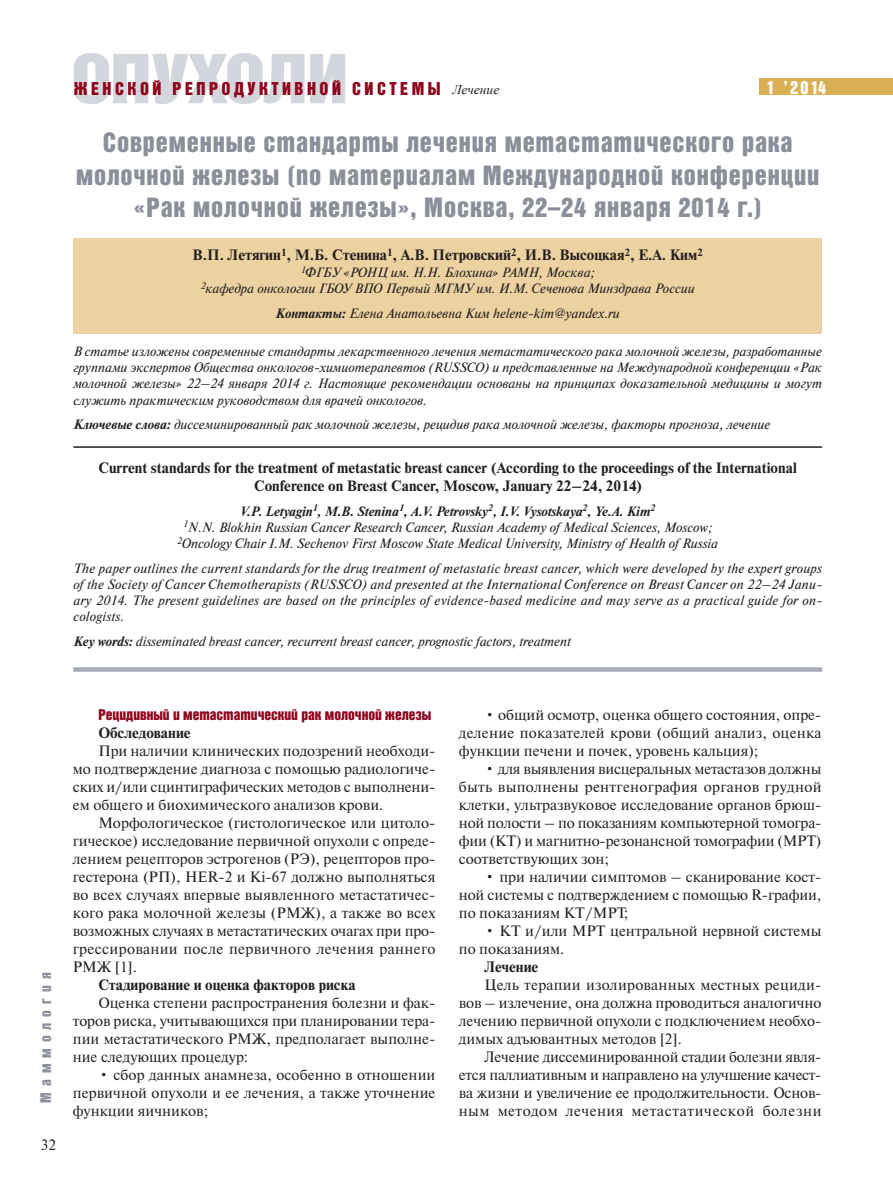
<style>
.page{position:relative;width:893px;height:1192px;background:#fff}
.page>*{position:absolute;margin:0;border:0;box-sizing:border-box;transform-origin:0 0}
.t1{font:27px/32.4px "Bastion Kontrast Alt C";letter-spacing:.03em;color:#8b8f9a;text-align:center}
.t2{font:18px "Bastion Kontrast Alt C";letter-spacing:.195em;color:#8f021b}
.t3{font:18px "Bastion Kontrast Alt C";color:#fff}
.t4{font:15px/18px "Newton C";color:#231f20;text-align:justify}
.t5{font:700 15px/18px "Newton C";color:#231f20;text-align:center}
.t6{font:15px "Bastion Kontrast Alt C";color:#8f021b}
.t7{font:15px "Bastion Kontrast Alt C";letter-spacing:.4em;color:#8b8f9a}
.t8{font:italic 13.5px/16.2px "Newton C";color:#231f20;text-align:center}
.s1{font-family:"Times New Roman";font-style:italic;font-size:13.5px;color:#231f20}
.s2{font-weight:700}
</style>
<div class="page">
<svg style="left:74px;top:53px;width:230px;height:51px"></svg>
<svg style="left:310px;top:54px;width:35px;height:49px"></svg>
<div style="left:759px;top:79px;width:134px;height:16px;background:#d9af53"></div>
<div style="left:73px;top:238px;width:749px;height:96px;background:#ebd2a0"></div>
<hr style="left:73px;top:446px;width:749px;height:2px;background:#231f20">
<div style="left:73px;top:667px;width:749px;height:5px;background:#a7abb7"></div>
<p class="t2" style="left:74px;top:82px;width:427px">ЖЕНСКОЙ РЕПРОДУКТИВНОЙ СИСТЕМЫ <span class="s1">Лечение</span></p>
<p class="t3" style="left:766px;top:81px;width:61px">1 ’ 2 0 14</p>
<h1 class="t1" style="left:76px;top:127px;width:744px">Современные стандарты лечения метастатического рака молочной железы (по материалам Международной конференции «Рак молочной железы», Москва, 22–24 января 2014 г.)</h1>
<p class="t5" style="left:193px;top:247px;width:511px">В.П. Летягин<sup>1</sup>, М.Б. Стенина<sup>1</sup>, А.В. Петровский<sup>2</sup>, И.В. Высоцкая<sup>2</sup>, Е.А. Ким<sup>2</sup></p>
<p class="t8" style="left:201px;top:265px;width:495px"><sup>1</sup>ФГБУ «РОНЦ им. Н.Н. Блохина» РАМН, Москва;<br><sup>2</sup>кафедра онкологии ГБОУ ВПО Первый МГМУ им. И.М. Сеченова Минздрава России</p>
<p class="t8" style="left:275px;top:307px;width:346px"><span class="s2">Контакты:</span> Елена Анатольевна Ким helene-kim@yandex.ru</p>
<p class="t8" style="left:73px;top:344px;width:750px;text-align:justify">В статье изложены современные стандарты лекарственного лечения метастатического рака молочной железы, разработанные группами экспертов Общества онкологов-химиотерапевтов (RUSSCO) и представленные на Международной конференции «Рак молочной железы» 22–24 января 2014 г. Настоящие рекомендации основаны на принципах доказательной медицины и могут служить практическим руководством для врачей онкологов.</p>
<p class="t8" style="left:73px;top:418px;width:698px"><span class="s2">Ключевые слова:</span> диссеминированный рак молочной железы, рецидив рака молочной железы, факторы прогноза, лечение</p>
<p class="t5" style="left:99px;top:460px;width:699px">Current standards for the treatment of metastatic breast cancer (According to the proceedings of the International<br>Conference on Breast Cancer, Moscow, January 22–24, 2014)</p>
<p class="t8" style="left:177px;top:504px;width:542px"><span class="s2">V.P. Letyagin</span><sup>1</sup><span class="s2">, M.B. Stenina</span><sup>1</sup><span class="s2">, A.V. Petrovsky</span><sup>2</sup><span class="s2">, I.V. Vysotskaya</span><sup>2</sup><span class="s2">, Ye.A. Kim</span><sup>2<br></sup><sup>1</sup>N.N. Blokhin Russian Cancer Research Cancer, Russian Academy of Medical Sciences, Moscow;<br><sup>2</sup>Oncology Chair I.M. Sechenov First Moscow State Medical University, Ministry of Health of Russia</p>
<p class="t8" style="left:73px;top:561px;width:750px;text-align:justify">The paper outlines the current standards for the drug treatment of metastatic breast cancer, which were developed by the expert groups of the Society of Cancer Chemotherapists (RUSSCO) and presented at the International Conference on Breast Cancer on 22–24 Janu&shy;ary 2014. The present guidelines are based on the principles of evidence-based medicine and may serve as a practical guide for on&shy;cologists.</p>
<p class="t8" style="left:73px;top:634px;width:499px"><span class="s2">Key words:</span> disseminated breast cancer, recurrent breast cancer, prognostic factors, treatment</p>
<p class="t7" style="left:41px;top:1102px;width:131px;rotate:-90deg">Маммология</p>
<p class="t4" style="left:41px;top:1136px;width:17px">32</p>
<p class="t6" style="left:98px;top:709px;width:334px">Рецидивный и метастатический рак молочной железы</p>
<p class="t5" style="left:98px;top:725px;width:94px">Обследование</p>
<p class="t4" style="left:73px;top:743px;width:364px;text-indent:26px">При наличии клинических подозрений необходи&shy;мо подтверждение диагноза с помощью радиологиче&shy;ских и / или сцинтиграфических методов с выполнени&shy;ем общего и биохимического анализов крови.</p>
<p class="t4" style="left:73px;top:815px;width:364px;text-indent:26px">Морфологическое (гистологическое или цитоло&shy;гическое) исследование первичной опухоли с опреде&shy;лением рецепторов эстрогенов (РЭ), рецепторов про&shy;гестерона (РП), HER-2 и Ki-67 должно выполняться во всех случаях впервые выявленного метастатичес&shy;кого рака молочной железы (РМЖ), а также во всех возможных случаях в метастатических очагах при про&shy;грессировании после первичного лечения раннего РМЖ [1].</p>
<p class="t5" style="left:98px;top:977px;width:259px">Стадирование и оценка факторов риска</p>
<p class="t4" style="left:73px;top:995px;width:364px;text-indent:26px">Оценка степени распространения болезни и фак&shy;торов риска, учитывающихся при планировании тера&shy;пии метастатического РМЖ, предполагает выполне&shy;ние следующих процедур:</p>
<p class="t4" style="left:73px;top:1067px;width:364px;text-indent:26px">• сбор данных анамнеза, особенно в отношении первичной опухоли и ее лечения, а также уточнение функции яичников;</p>
<p class="t4" style="left:459px;top:707px;width:364px;text-indent:26px">• общий осмотр, оценка общего состояния, опре&shy;деление показателей крови (общий анализ, оценка функции печени и почек, уровень кальция);</p>
<p class="t4" style="left:459px;top:761px;width:364px;text-indent:26px">• для выявления висцеральных метастазов должны быть выполнены рентгенография органов грудной клетки, ультразвуковое исследование органов брюш&shy;ной полости – по показаниям компьютерной томогра&shy;фии (КТ) и магнитно-резонансной томографии (МРТ) соответствующих зон;</p>
<p class="t4" style="left:459px;top:869px;width:364px;text-indent:26px">• при наличии симптомов – сканирование кост&shy;ной системы с подтверждением с помощью R-графии, по показаниям КТ / МРТ;</p>
<p class="t4" style="left:459px;top:923px;width:364px;text-indent:26px">• КТ и / или МРТ центральной нервной системы по показаниям.</p>
<p class="t5" style="left:484px;top:959px;width:55px">Лечение</p>
<p class="t4" style="left:459px;top:977px;width:364px;text-indent:26px">Цель терапии изолированных местных рециди&shy;вов – излечение, она должна проводиться аналогично лечению первичной опухоли с подключением необхо&shy;димых адъювантных методов [2].</p>
<p class="t4" style="left:459px;top:1049px;width:364px;text-indent:26px">Лечение диссеминированной стадии болезни явля&shy;ется паллиативным и направлено на улучшение качест&shy;ва жизни и увеличение ее продолжительности. Основ&shy;ным методом лечения метастатической болезни</p>
</div>
